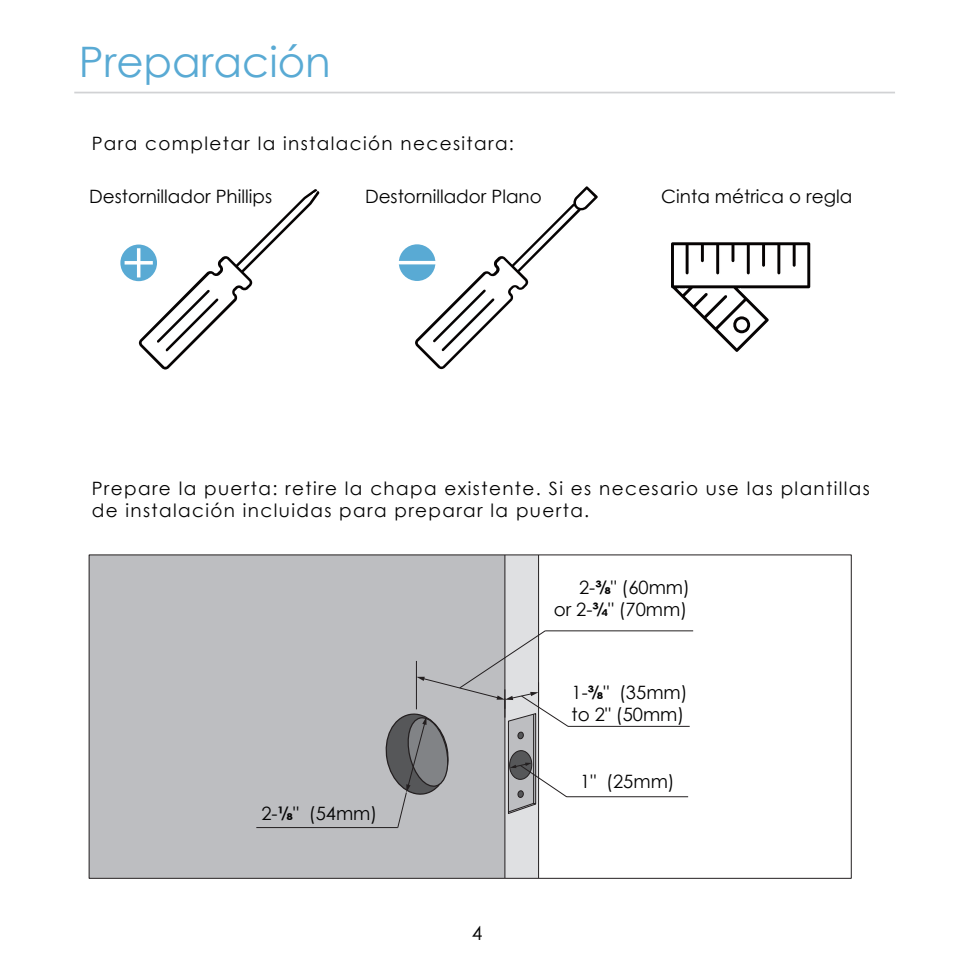
<style>
.page{position:relative;width:975px;height:975px;background:#fff}
.page>*{position:absolute;margin:0;border:0;box-sizing:border-box;transform-origin:0 0}
.t1{font:42px "Century Gothic";color:#59aad4}
.t2{font:19.25px "Century Gothic";color:#030303}
.t3{font:18.38px/22.1px "Century Gothic";letter-spacing:.075em;color:#030303}
.t4{font:18.38px/22.1px "Century Gothic";color:#030303}
.s1{font-weight:700}
</style>
<div class="page">
<div style="left:89px;top:555px;width:416px;height:321px;background:#bdbec1"></div>
<hr style="left:545px;top:630px;width:147px;height:1px;background:#231f20">
<svg style="left:381px;top:555px;width:309px;height:321px"></svg>
<hr style="left:256px;top:826px;width:141px;height:1px;background:#231f20">
<hr style="left:74px;top:92px;width:820px;height:1px;background:#d1d2d4">
<svg style="left:137px;top:189px;width:183px;height:181px"></svg>
<svg style="left:415px;top:186px;width:183px;height:184px"></svg>
<svg style="left:671px;top:242px;width:140px;height:110px"></svg>
<div style="left:398px;top:244px;width:37px;height:37px;background:#59aad4;border-radius:50%"></div>
<hr style="left:394px;top:261px;width:44px;height:3px;background:#fff">
<div style="left:120px;top:244px;width:37px;height:37px;background:#59aad4;border-radius:50%"></div>
<hr style="left:124px;top:261px;width:29px;height:3px;background:#fff">
<hr style="left:137px;top:248px;width:3px;height:29px;background:#fff">
<h1 class="t1" style="left:79px;top:32px;width:253px">Preparación</h1>
<p class="t3" style="left:92px;top:132px;width:423px">Para completar la instalación necesitara:</p>
<p class="t4" style="left:89px;top:185px;width:184px">Destornillador Phillips</p>
<p class="t4" style="left:365px;top:185px;width:178px">Destornillador Plano</p>
<p class="t4" style="left:661px;top:185px;width:192px">Cinta métrica o regla</p>
<p class="t3" style="left:92px;top:477px;width:779px">Prepare la puerta: retire la chapa existente. Si es necesario use las plantillas de instalación incluidas para preparar la puerta.</p>
<p class="t4" style="left:553px;top:575px;width:138px;text-align:right">2-<span class="s1">⅜</span>" (60mm)<br>or 2-<span class="s1">¾</span>" (70mm)</p>
<p class="t4" style="left:571px;top:680px;width:117px">1-<span class="s1">⅜</span>" (35mm) to 2" (50mm)</p>
<p class="t3" style="left:261px;top:801px;width:117px">2-<span class="s1">⅛</span>" (54mm)</p>
<p class="t2" style="left:471px;top:919px;width:12px">4</p>
<p class="t3" style="left:580px;top:770px;width:96px">1" (25mm)</p>
</div>
